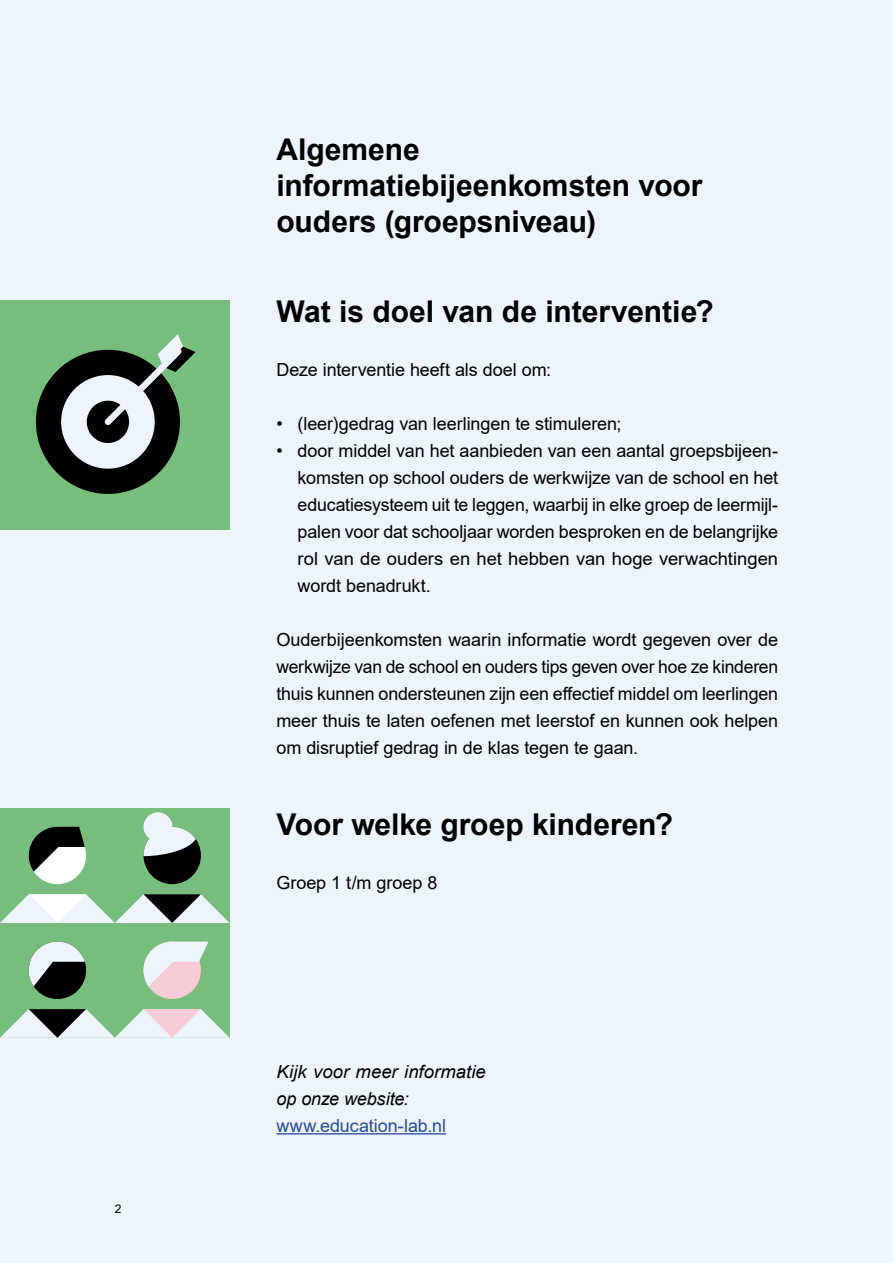
<style>
.page{position:relative;width:893px;height:1263px;background:#eef4fb}
.page>*{position:absolute;margin:0;border:0;box-sizing:border-box;transform-origin:0 0}
.t1{font:700 30px/36px "Arial";color:#000}
.t2{font:18px/27px "Arial";letter-spacing:-.005em;color:#000;text-align:justify}
.t3{font:italic 18px/27px "Arial";color:#000}
.t4{font:18px "Arial";letter-spacing:-.005em;color:#284a9a}
.t5{font:12px "Arial";color:#000}
</style>
<div class="page">
<hr style="left:276px;top:1133px;width:170px;height:1px;background:#284a9a">
<div style="left:0;top:300px;width:230px;height:230px;background:#77be7c"></div>
<div style="left:36px;top:350px;width:144px;height:144px;background:#000;border-radius:50%"></div>
<div style="left:61px;top:375px;width:94px;height:94px;background:#eef4fb;border-radius:50%"></div>
<div style="left:87px;top:401px;width:42px;height:42px;background:#000;border-radius:50%"></div>
<svg style="left:99px;top:334px;width:97px;height:97px"></svg>
<div style="left:115px;top:923px;width:115px;height:115px;background:#77be7c"></div>
<div style="left:144px;top:941px;width:57px;height:58px;background:#f9cbd7;border-radius:50%"></div>
<svg style="left:144px;top:941px;width:65px;height:45px"></svg>
<div style="left:0;top:808px;width:115px;height:115px;background:#77be7c"></div>
<div style="left:29px;top:827px;width:57px;height:57px;background:#fff;border-radius:50%"></div>
<svg style="left:29px;top:827px;width:56px;height:45px"></svg>
<div style="left:115px;top:808px;width:115px;height:115px;background:#77be7c"></div>
<svg style="left:0;top:894px;width:230px;height:29px"></svg>
<div style="left:144px;top:827px;width:57px;height:57px;background:#000;border-radius:50%"></div>
<div style="left:144px;top:812px;width:28px;height:29px;background:#eef4fb;border-radius:50%"></div>
<svg style="left:144px;top:827px;width:52px;height:29px"></svg>
<div style="left:0;top:923px;width:115px;height:115px;background:#77be7c"></div>
<div style="left:29px;top:941px;width:57px;height:58px;background:#000;border-radius:50%"></div>
<svg style="left:0;top:1009px;width:230px;height:29px"></svg>
<svg style="left:29px;top:941px;width:56px;height:45px"></svg>
<p class="t5" style="left:115px;top:1200px;width:8px">2</p>
<h1 class="t1" style="left:276px;top:132px;width:428px">Algemene informatiebijeenkomsten voor ouders (groepsniveau)</h1>
<h1 class="t1" style="left:276px;top:294px;width:439px">Wat is doel van de interventie?</h1>
<p class="t2" style="left:276px;top:356px;width:276px">Deze interventie heeft als doel om:</p>
<p class="t2" style="left:276px;top:410px;width:347px">• (leer)gedrag van leerlingen te stimuleren;</p>
<p class="t2" style="left:298px;top:437px;width:482px;text-indent:-21px">• door middel van het aanbieden van een aantal groepsbijeen&shy;komsten op school ouders de werkwijze van de school en het educatiesysteem uit te leggen, waarbij in elke groep de leermijl&shy;palen voor dat schooljaar worden besproken en de belangrijke rol van de ouders en het hebben van hoge verwachtingen wordt benadrukt.</p>
<p class="t2" style="left:276px;top:626px;width:503px">Ouderbijeenkomsten waarin informatie wordt gegeven over de werkwijze van de school en ouders tips geven over hoe ze kinderen thuis kunnen ondersteunen zijn een effectief middel om leerlingen meer thuis te laten oefenen met leerstof en kunnen ook helpen om disruptief gedrag in de klas tegen te gaan.</p>
<h1 class="t1" style="left:276px;top:807px;width:398px">Voor welke groep kinderen?</h1>
<p class="t2" style="left:276px;top:869px;width:162px">Groep 1 t/m groep 8</p>
<p class="t3" style="left:276px;top:1058px;width:211px">Kijk voor meer informatie op onze website:</p>
<p class="t4" style="left:276px;top:1113px;width:171px">www.education-lab.nl</p>
</div>
